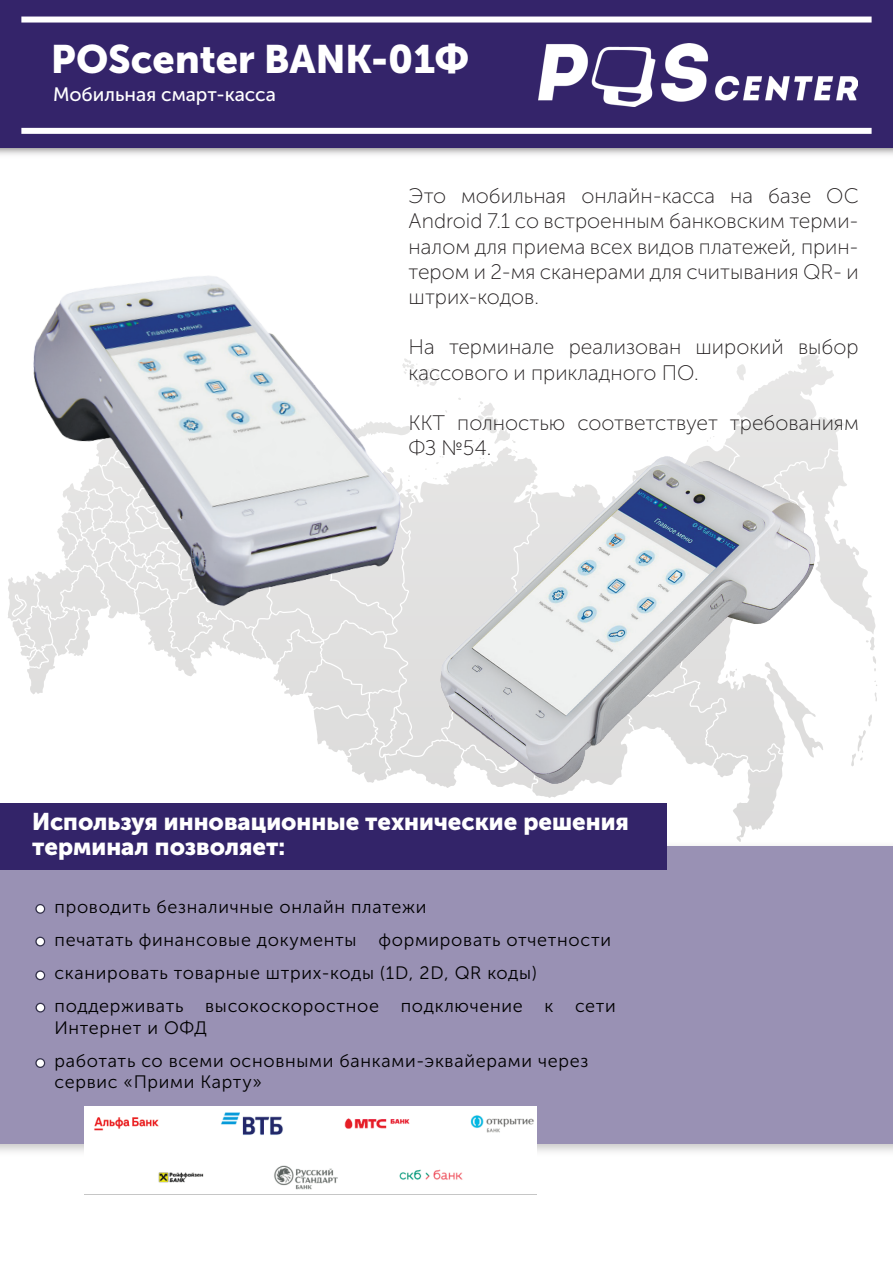
<style>
.page{position:relative;width:893px;height:1263px;background:#fff}
.page>*{position:absolute;margin:0;border:0;box-sizing:border-box;transform-origin:0 0}
.t1{font:39.45px "Museo Sans Cyrl 900";color:#fff}
.t2{font:24px/25.5px "Museo Sans Cyrl 900";color:#fff}
.t3{font:21px/25.2px "Museo Sans Cyrl 100";color:#231f20}
.t4{font:19.35px "Museo Sans Cyrl 500";color:#fff}
.t5{font:18px/33px "Museo Sans Cyrl 300";letter-spacing:.04em;color:#000001}
</style>
<div class="page">
<svg style="left:851px;top:714px;width:21px;height:52px"></svg>
<svg style="left:875px;top:692px;width:2px;height:9px"></svg>
<svg style="left:873px;top:656px;width:3px;height:15px"></svg>
<svg style="left:866px;top:637px;width:9px;height:13px"></svg>
<svg style="left:20px;top:351px;width:819px;height:486px"></svg>
<div style="left:0;top:0;width:893px;height:148px;background:#34246a"></div>
<div style="left:21px;top:128px;width:851px;height:6px;background:#fff"></div>
<div style="left:21px;top:17px;width:851px;height:6px;background:#fff"></div>
<div style="left:0;top:846px;width:893px;height:297px;background:#9991b4"></div>
<div style="left:0;top:803px;width:667px;height:66px;background:#332469"></div>
<svg style="left:35px;top:904px;width:10px;height:10px"></svg>
<div style="left:37px;top:905px;width:7px;height:7px;background:#fff;border-radius:50%"></div>
<svg style="left:35px;top:937px;width:10px;height:9px"></svg>
<div style="left:37px;top:938px;width:7px;height:7px;background:#fff;border-radius:50%"></div>
<svg style="left:35px;top:1003px;width:10px;height:9px"></svg>
<div style="left:37px;top:1004px;width:7px;height:7px;background:#fff;border-radius:50%"></div>
<svg style="left:35px;top:1058px;width:10px;height:10px"></svg>
<div style="left:37px;top:1059px;width:7px;height:8px;background:#fff;border-radius:50%"></div>
<img style="left:85px;top:1106px;width:451px;height:84px">
<svg style="left:35px;top:970px;width:10px;height:10px"></svg>
<div style="left:37px;top:972px;width:7px;height:7px;background:#fff;border-radius:50%"></div>
<img style="left:8px;top:276px;width:439px;height:365px">
<img style="left:420px;top:437px;width:415px;height:357px">
<img style="left:538px;top:44px;width:320px;height:63px">
<h1 class="t1" style="left:51px;top:37px;width:419px">POSсenter BANK-01Ф</h1>
<p class="t4" style="left:53px;top:84px;width:224px">Мобильная смарт-касса</p>
<p class="t3" style="left:409px;top:184px;width:452px;text-align:justify">Это мобильная онлайн-касса на базе ОС Android 7.1 со встроенным банковским терми&shy;налом для приема всех видов платежей, прин&shy;тером и 2-мя сканерами для считывания QR- и штрих-кодов.</p>
<p class="t3" style="left:409px;top:335px;width:451px">На терминале реализован широкий выбор кассового и прикладного ПО.</p>
<p class="t3" style="left:409px;top:410px;width:452px">ККТ полностью соответствует требованиям<br>ФЗ №54.</p>
<p class="t2" style="left:32px;top:808px;width:598px">Используя инновационные технические решения терминал позволяет:</p>
<p class="t5" style="left:54px;top:890px;width:563px">проводить безналичные онлайн платежи<br>печатать финансовые документы формировать отчетности сканировать товарные штрих-коды (1D, 2D, QR коды) поддерживать высокоскоростное подключение к сети</p>
<p class="t5" style="left:54px;top:1011px;width:535px">Интернет и ОФД<br>работать со всеми основными банками-эквайерами через</p>
<p class="t5" style="left:54px;top:1066px;width:209px">сервис «Прими Карту»</p>
</div>
